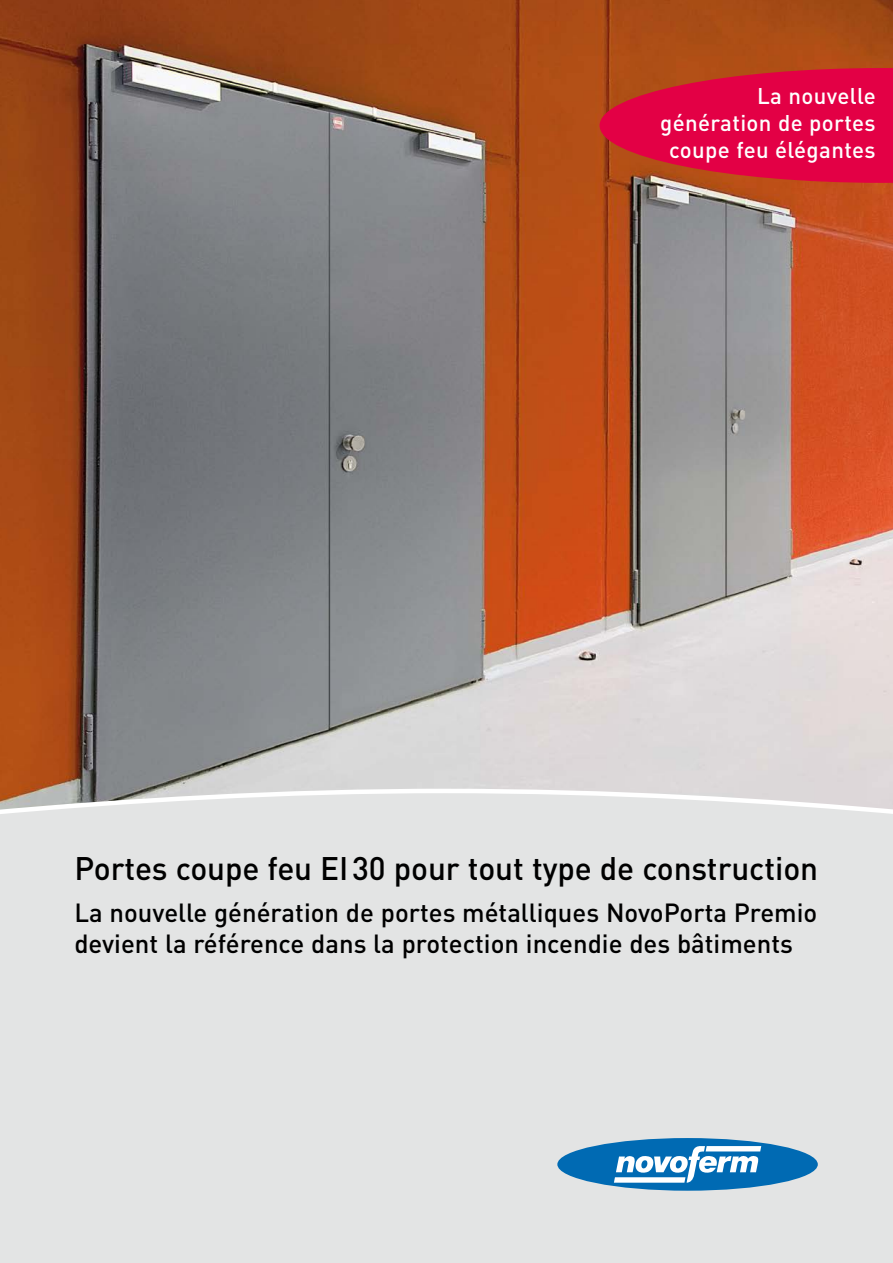
<style>
.page{position:relative;width:893px;height:1263px;background:#fff}
.page>*{position:absolute;margin:0;border:0;box-sizing:border-box;transform-origin:0 0}
.t1{font:500 32.25px "DIN Pro";letter-spacing:-.005em;color:#000}
.t2{font:500 25.95px/31.2px "DIN Pro";color:#000}
.t3{font:500 22.5px/27px "DIN Pro";letter-spacing:.015em;color:#fff;text-align:right}
</style>
<div class="page">
<img style="left:0;top:0;width:893px;height:786px">
<div style="left:0;top:786px;width:893px;height:477px;background:#e3e4e4"></div>
<svg style="left:600px;top:68px;width:293px;height:115px;background:#d8103c"></svg>
<div style="left:557px;top:1138px;width:261px;height:53px;background:#006ab3;border-radius:50%"></div>
<svg style="left:614px;top:1146px;width:147px;height:37px"></svg>
<p class="t3" style="left:660px;top:82px;width:217px">La nouvelle génération de portes coupe feu élégantes</p>
<p class="t1" style="left:74px;top:847px;width:745px">Portes coupe feu EI30 pour tout type de construction</p>
<p class="t2" style="left:74px;top:896px;width:744px">La nouvelle génération de portes métalliques NovoPorta Premio devient la référence dans la protection incendie des bâtiments</p>
</div>
